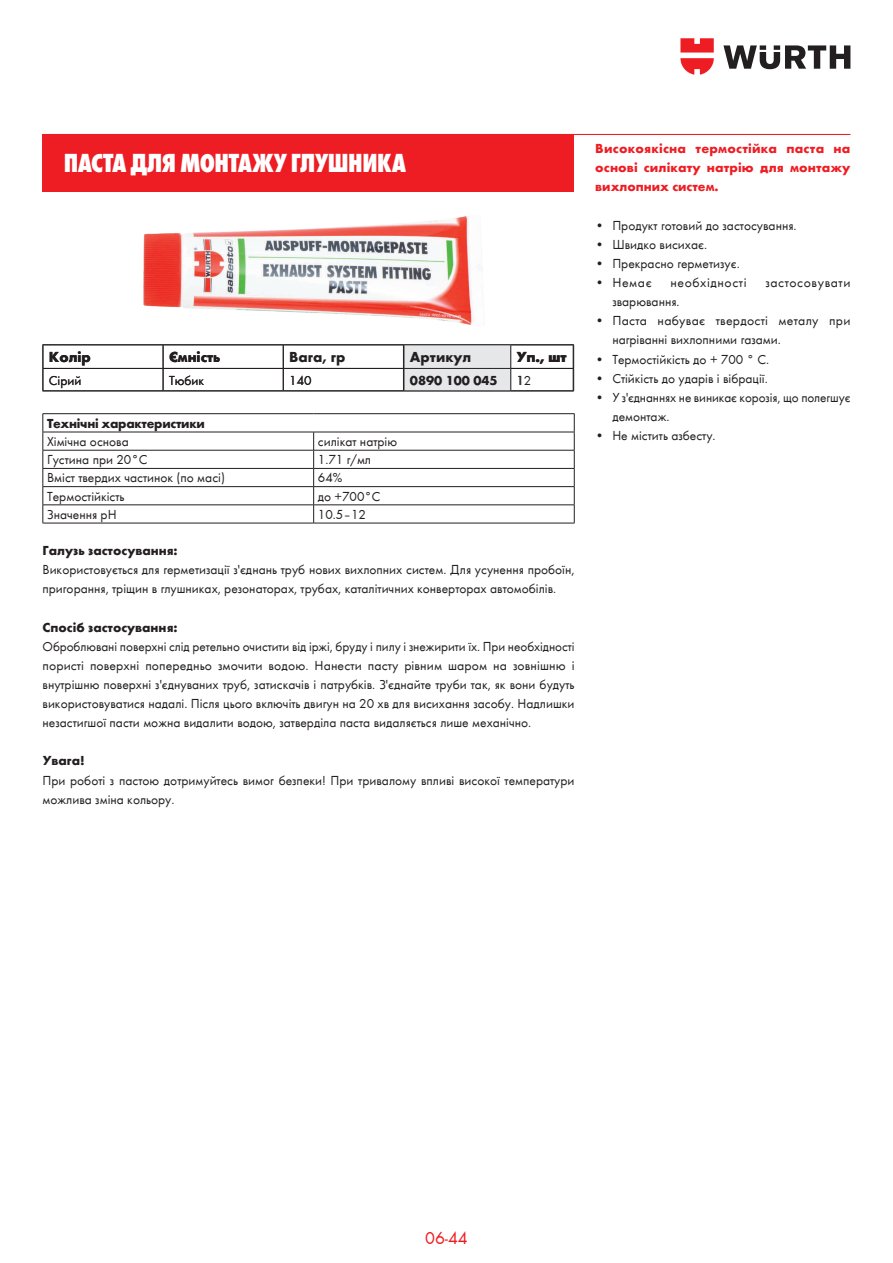
<style>
.page{position:relative;width:893px;height:1263px;background:#fff}
.page>*{position:absolute;margin:0;border:0;box-sizing:border-box;transform-origin:0 0}
.Product_Name_19pt{font:800 condensed 27px "Wuerth";letter-spacing:-.015em;color:#fff}
.t1{font:18px "Wuerth";color:#ee1d23}
.Tab_A4_Head_12pt{font:700 15px "Wuerth";color:#231f20}
.Co_A4_9pt{font:13.5px/19.2px "Wuerth";color:#231f20}
.Application-1{font:700 13.5px/19.2px "Wuerth";letter-spacing:.005em;color:#ee1d23;text-align:justify}
.HS_A4_9pt{font:700 13.5px "Wuerth";color:#231f20}
.Co_A4_9pt-2{font:13.5px/19.2px "Wuerth";letter-spacing:.02em;color:#231f20}
.Co_A4_9pt-3{font:13.5px "Wuerth";letter-spacing:.04em;color:#231f20}
.HS_A4_9pt-2{font:700 13.5px "Wuerth";letter-spacing:-.02em;color:#231f20}
.Tab_A4_Content_9pt{font:13.5px "Wuerth";color:#231f20}
</style>
<div class="page">
<svg style="left:723px;top:45px;width:127px;height:24px"></svg>
<svg style="left:680px;top:38px;width:34px;height:37px"></svg>
<hr style="left:43px;top:134px;width:807px;height:1px;background:#ee1d23">
<div style="left:43px;top:134px;width:531px;height:57px;background:#ee1d23"></div>
<img style="left:143px;top:216px;width:340px;height:109px">
<hr style="left:43px;top:344px;width:120px;height:1px;background:#231f20">
<hr style="left:163px;top:344px;width:120px;height:1px;background:#231f20">
<hr style="left:283px;top:344px;width:121px;height:1px;background:#231f20">
<hr style="left:404px;top:344px;width:107px;height:1px;background:#231f20">
<hr style="left:511px;top:344px;width:63px;height:1px;background:#231f20">
<hr style="left:43px;top:368px;width:120px;height:1px;background:#231f20">
<svg style="left:43px;top:345px;width:1px;height:45px"></svg>
<hr style="left:163px;top:368px;width:120px;height:1px;background:#231f20">
<svg style="left:163px;top:345px;width:1px;height:45px"></svg>
<hr style="left:283px;top:368px;width:121px;height:1px;background:#231f20">
<svg style="left:283px;top:345px;width:1px;height:45px"></svg>
<hr style="left:511px;top:368px;width:63px;height:1px;background:#231f20">
<svg style="left:403px;top:345px;width:108px;height:45px;background:#dcdddf"></svg>
<svg style="left:573px;top:345px;width:1px;height:45px"></svg>
<hr style="left:43px;top:390px;width:120px;height:1px;background:#231f20">
<hr style="left:163px;top:390px;width:120px;height:1px;background:#231f20">
<hr style="left:283px;top:390px;width:121px;height:1px;background:#231f20">
<hr style="left:404px;top:390px;width:107px;height:1px;background:#231f20">
<hr style="left:511px;top:390px;width:63px;height:1px;background:#231f20">
<hr style="left:43px;top:413px;width:271px;height:1px;background:#231f20">
<hr style="left:314px;top:413px;width:260px;height:1px;background:#231f20">
<hr style="left:43px;top:432px;width:271px;height:1px;background:#231f20">
<hr style="left:314px;top:432px;width:260px;height:1px;background:#231f20">
<hr style="left:43px;top:450px;width:271px;height:1px;background:#231f20">
<hr style="left:314px;top:450px;width:260px;height:1px;background:#231f20">
<hr style="left:43px;top:468px;width:271px;height:1px;background:#231f20">
<hr style="left:314px;top:468px;width:260px;height:1px;background:#231f20">
<hr style="left:43px;top:486px;width:271px;height:1px;background:#231f20">
<hr style="left:314px;top:486px;width:260px;height:1px;background:#231f20">
<hr style="left:43px;top:505px;width:271px;height:1px;background:#231f20">
<svg style="left:43px;top:414px;width:1px;height:109px"></svg>
<hr style="left:314px;top:505px;width:260px;height:1px;background:#231f20">
<svg style="left:313px;top:432px;width:1px;height:91px"></svg>
<svg style="left:574px;top:414px;width:1px;height:109px"></svg>
<hr style="left:43px;top:523px;width:271px;height:1px;background:#231f20">
<hr style="left:314px;top:523px;width:260px;height:1px;background:#231f20">
<p class="Product_Name_19pt" style="left:64px;top:144px;width:344px">ПАСТА ДЛЯ МОНТАЖУ ГЛУШНИКА</p>
<p class="Application-1" style="left:595px;top:138px;width:257px">Високоякісна термостійка паста на основі силікату натрію для монтажу вихлопних систем.</p>
<p class="Co_A4_9pt" style="left:595px;top:215px;width:203px">• Продукт готовий до застосування.</p>
<p class="Co_A4_9pt" style="left:595px;top:234px;width:113px">• Швидко висихає.</p>
<p class="Co_A4_9pt" style="left:595px;top:253px;width:146px">• Прекрасно герметизує.</p>
<p class="Co_A4_9pt" style="left:595px;top:272px;width:58px">• Немає</p>
<p class="Co_A4_9pt-3" style="left:670px;top:273px;width:78px">необхідності</p>
<p class="Co_A4_9pt-3" style="left:765px;top:273px;width:87px">застосовувати</p>
<p class="Co_A4_9pt" style="left:612px;top:291px;width:69px">зварювання.</p>
<p class="Co_A4_9pt-2" style="left:612px;top:311px;width:240px;text-indent:-17px">• Паста набуває твердості металу при нагріванні вихлопними газами.</p>
<p class="Co_A4_9pt" style="left:595px;top:349px;width:175px">• Термостійкість до + 700 ° С.</p>
<p class="Co_A4_9pt" style="left:595px;top:368px;width:174px">• Стійкість до ударів і вібрації.</p>
<p class="Co_A4_9pt" style="left:612px;top:387px;width:240px;text-indent:-17px">• У з'єднаннях не виникає корозія, що полегшує демонтаж.</p>
<p class="Co_A4_9pt" style="left:595px;top:425px;width:122px">• Не містить азбесту.</p>
<p class="Tab_A4_Head_12pt" style="left:49px;top:346px;width:43px">Колір</p>
<p class="Tab_A4_Head_12pt" style="left:169px;top:346px;width:53px">Ємність</p>
<p class="Tab_A4_Head_12pt" style="left:410px;top:346px;width:63px">Артикул</p>
<p class="Tab_A4_Head_12pt" style="left:517px;top:346px;width:51px">Уп., шт</p>
<p class="Tab_A4_Content_9pt" style="left:49px;top:371px;width:34px">Сірий</p>
<p class="Tab_A4_Content_9pt" style="left:169px;top:371px;width:37px">Тюбик</p>
<p class="Tab_A4_Content_9pt" style="left:289px;top:371px;width:24px">140</p>
<p class="HS_A4_9pt" style="left:410px;top:370px;width:89px">0890 100 045</p>
<p class="HS_A4_9pt-2" style="left:47px;top:413px;width:159px">Технічні характеристики</p>
<p class="Co_A4_9pt" style="left:47px;top:431px;width:83px">Хімічна основа</p>
<p class="Co_A4_9pt" style="left:318px;top:431px;width:81px">силікат натрію</p>
<p class="Co_A4_9pt" style="left:47px;top:449px;width:102px">Густина при 20°С</p>
<p class="Co_A4_9pt" style="left:318px;top:449px;width:55px">1.71 г/мл</p>
<p class="Co_A4_9pt" style="left:47px;top:468px;width:179px">Вміст твердих частинок (по масі)</p>
<p class="Co_A4_9pt" style="left:318px;top:468px;width:26px">64%</p>
<p class="Co_A4_9pt" style="left:47px;top:486px;width:79px">Термостійкість</p>
<p class="Co_A4_9pt" style="left:318px;top:486px;width:64px">до +700°C</p>
<p class="Co_A4_9pt" style="left:47px;top:504px;width:71px">Значення рН</p>
<p class="Co_A4_9pt" style="left:318px;top:504px;width:50px">10.5–12</p>
<p class="HS_A4_9pt" style="left:43px;top:540px;width:137px">Галузь застосування:</p>
<p class="Co_A4_9pt" style="left:43px;top:559px;width:533px">Використовується для герметизації з'єднань труб нових вихлопних систем. Для усунення пробоїн, пригорання, тріщин в глушниках, резонаторах, трубах, каталітичних конверторах автомобілів.</p>
<p class="HS_A4_9pt" style="left:43px;top:617px;width:137px">Спосіб застосування:</p>
<p class="Co_A4_9pt" style="left:43px;top:636px;width:534px;text-align:justify">Оброблювані поверхні слід ретельно очистити від іржі, бруду і пилу і знежирити їх. При необхідності пористі поверхні попередньо змочити водою. Нанести пасту рівним шаром на зовнішню і внутрішню поверхні з'єднуваних труб, затискачів і патрубків. З'єднайте труби так, як вони будуть використовуватися надалі. Після цього включіть двигун на 20 хв для висихання засобу. Надлишки незастигшої пасти можна видалити водою, затверділа паста видаляється лише механічно.</p>
<p class="HS_A4_9pt" style="left:43px;top:751px;width:44px">Увага!</p>
<p class="Co_A4_9pt" style="left:43px;top:770px;width:533px">При роботі з пастою дотримуйтесь вимог безпеки! При тривалому впливі високої температури можлива зміна кольору.</p>
<p class="Tab_A4_Head_12pt" style="left:289px;top:346px;width:58px">Вага, гр</p>
<p class="HS_A4_9pt" style="left:409px;top:370px;width:81px">890 10 045</p>
<p class="Tab_A4_Content_9pt" style="left:517px;top:371px;width:16px">12</p>
<h2 class="t1" style="left:425px;top:1225px;width:44px">06-44</h2>
</div>
